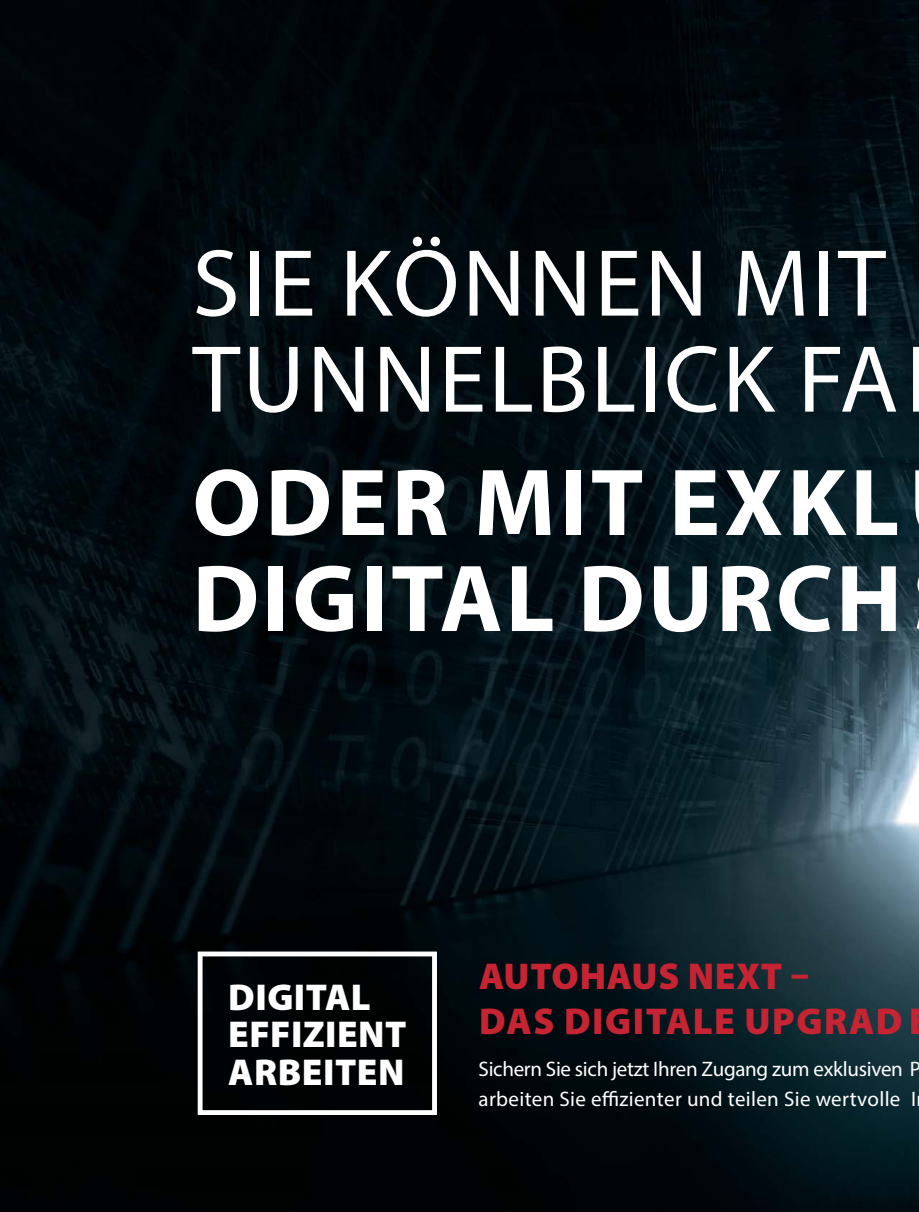
<style>
.page{position:relative;width:919px;height:1212px;background:#fff}
.page>*{position:absolute;margin:0;border:0;box-sizing:border-box;transform-origin:0 0}
.t1{font:96px/96px "Myriad Pro";letter-spacing:.025em;color:#fff}
.t2{font:700 96px/96px "Myriad Pro";letter-spacing:.03em;color:#fff}
.t3{font:900 37.5px/45px "Myriad Pro";letter-spacing:.03em;color:#c62433}
.t4{font:900 37.5px/37.5px "Myriad Pro";letter-spacing:.015em;color:#fff}
.t5{font:21px/30px "Myriad Pro";color:#fff}
</style>
<div class="page">
<img style="left:0;top:0;width:918px;height:1212px">
<img style="left:198px;top:952px;width:239px;height:163px">
<h1 class="t1" style="left:192px;top:245px;width:707px">SIE KÖNNEN MIT<br>TUNNELBLICK FA</h1>
<h1 class="t2" style="left:192px;top:454px;width:711px">ODER MIT EXKL<br>DIGITAL DURCH</h1>
<h2 class="t4" style="left:228px;top:978px;width:180px">DIGITAL<br>EFFIZIENT<br>ARBEITEN</h2>
<h2 class="t3" style="left:479px;top:954px;width:425px">AUTOHAUS NEXT –<br>DAS DIGITALE UPGRAD</h2>
<p class="t5" style="left:478px;top:1056px;width:444px">Sichern Sie sich jetzt Ihren Zugang zum exklusiven P arbeiten Sie effizienter und teilen Sie wertvolle I</p>
</div>
